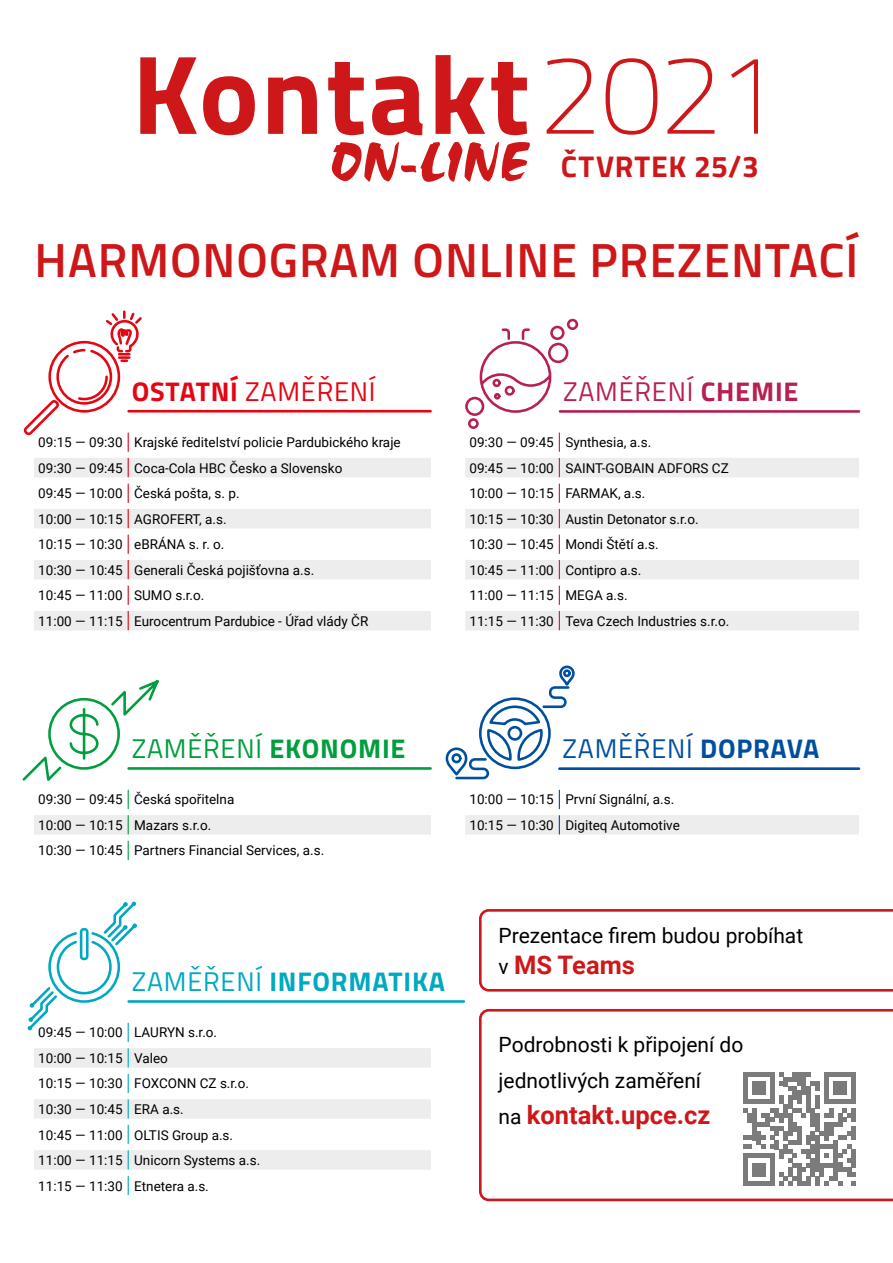
<style>
.page{position:relative;width:893px;height:1263px;background:#fff}
.page>*{position:absolute;margin:0;border:0;box-sizing:border-box;transform-origin:0 0}
.t1{font:200 112.5px "Titillium Web";color:#cd1719}
.t2{font:58.8px "Staccato 555 BTCE Regular A";color:#cd1719}
.t3{font:600 48px "Titillium Web";letter-spacing:.02em;color:#cd1719}
.t4{font:700 30px "Titillium Web";letter-spacing:.025em;color:#cd1719}
.t5{font:700 27px "Titillium Web";letter-spacing:.03em;color:#00a9c1}
.t6{font:27px "Titillium Web";letter-spacing:.03em;color:#009e3d}
.t7{font:27px "Titillium Web";letter-spacing:.03em;color:#004f9f}
.t8{font:27px "Titillium Web";letter-spacing:.03em;color:#e30613}
.t9{font:27px "Titillium Web";letter-spacing:.03em;color:#b72051}
.t10{font:700 25.5px "Roboto";color:#cd1719}
.t11{font:21px/36px "Roboto";color:#000}
.t12{font:13.5px "Roboto";color:#000}
.s1{font-weight:700}
.s2{font-weight:400}
.s3{font-weight:400;font-size:21px;color:#000}
</style>
<div class="page">
<svg style="left:34px;top:1048px;width:397px;height:122px;fill:#ededed"></svg>
<svg style="left:128px;top:1048px;width:1px;height:20px"></svg>
<svg style="left:128px;top:1074px;width:1px;height:19px"></svg>
<svg style="left:128px;top:1099px;width:1px;height:20px"></svg>
<svg style="left:128px;top:1125px;width:1px;height:19px"></svg>
<svg style="left:128px;top:1150px;width:1px;height:20px"></svg>
<svg style="left:128px;top:1176px;width:1px;height:19px"></svg>
<div style="left:34px;top:1068px;width:94px;height:6px;background:#fff"></div>
<div style="left:128px;top:1068px;width:303px;height:6px;background:#fff"></div>
<div style="left:34px;top:1093px;width:94px;height:6px;background:#fff"></div>
<div style="left:128px;top:1093px;width:303px;height:6px;background:#fff"></div>
<div style="left:34px;top:1119px;width:94px;height:6px;background:#fff"></div>
<div style="left:128px;top:1119px;width:303px;height:6px;background:#fff"></div>
<div style="left:34px;top:1144px;width:94px;height:6px;background:#fff"></div>
<div style="left:128px;top:1144px;width:303px;height:6px;background:#fff"></div>
<svg style="left:34px;top:458px;width:397px;height:172px;fill:#ededed"></svg>
<svg style="left:128px;top:458px;width:1px;height:19px"></svg>
<svg style="left:128px;top:483px;width:1px;height:20px"></svg>
<svg style="left:128px;top:509px;width:1px;height:19px"></svg>
<svg style="left:128px;top:534px;width:1px;height:20px"></svg>
<svg style="left:128px;top:560px;width:1px;height:19px"></svg>
<svg style="left:128px;top:585px;width:1px;height:20px"></svg>
<svg style="left:128px;top:611px;width:1px;height:19px"></svg>
<div style="left:34px;top:477px;width:94px;height:6px;background:#fff"></div>
<div style="left:128px;top:477px;width:303px;height:6px;background:#fff"></div>
<div style="left:34px;top:503px;width:94px;height:6px;background:#fff"></div>
<div style="left:128px;top:503px;width:303px;height:6px;background:#fff"></div>
<div style="left:34px;top:528px;width:94px;height:6px;background:#fff"></div>
<div style="left:128px;top:528px;width:303px;height:6px;background:#fff"></div>
<div style="left:34px;top:554px;width:94px;height:6px;background:#fff"></div>
<div style="left:128px;top:554px;width:303px;height:6px;background:#fff"></div>
<div style="left:34px;top:579px;width:94px;height:6px;background:#fff"></div>
<div style="left:128px;top:579px;width:303px;height:6px;background:#fff"></div>
<div style="left:34px;top:605px;width:94px;height:6px;background:#fff"></div>
<div style="left:128px;top:605px;width:303px;height:6px;background:#fff"></div>
<svg style="left:465px;top:458px;width:394px;height:172px;fill:#ededed"></svg>
<svg style="left:559px;top:458px;width:1px;height:19px"></svg>
<svg style="left:559px;top:483px;width:1px;height:20px"></svg>
<svg style="left:559px;top:509px;width:1px;height:19px"></svg>
<svg style="left:559px;top:534px;width:1px;height:20px"></svg>
<svg style="left:559px;top:560px;width:1px;height:19px"></svg>
<svg style="left:559px;top:585px;width:1px;height:20px"></svg>
<svg style="left:559px;top:611px;width:1px;height:19px"></svg>
<div style="left:465px;top:477px;width:94px;height:6px;background:#fff"></div>
<div style="left:559px;top:477px;width:300px;height:6px;background:#fff"></div>
<div style="left:465px;top:503px;width:94px;height:6px;background:#fff"></div>
<div style="left:559px;top:503px;width:300px;height:6px;background:#fff"></div>
<div style="left:465px;top:528px;width:94px;height:6px;background:#fff"></div>
<div style="left:559px;top:528px;width:300px;height:6px;background:#fff"></div>
<div style="left:465px;top:554px;width:94px;height:6px;background:#fff"></div>
<div style="left:559px;top:554px;width:300px;height:6px;background:#fff"></div>
<div style="left:465px;top:579px;width:94px;height:6px;background:#fff"></div>
<div style="left:559px;top:579px;width:300px;height:6px;background:#fff"></div>
<div style="left:465px;top:605px;width:94px;height:6px;background:#fff"></div>
<div style="left:559px;top:605px;width:300px;height:6px;background:#fff"></div>
<svg style="left:23px;top:310px;width:121px;height:142px"></svg>
<svg style="left:22px;top:680px;width:409px;height:180px"></svg>
<svg style="left:465px;top:318px;width:114px;height:134px"></svg>
<svg style="left:27px;top:901px;width:110px;height:141px"></svg>
<svg style="left:445px;top:665px;width:414px;height:170px"></svg>
<hr style="left:559px;top:767px;width:300px;height:3px;background:#004f9f">
<hr style="left:129px;top:1000px;width:335px;height:3px;background:#00a9c1">
<hr style="left:560px;top:410px;width:299px;height:3px;background:#b72051">
<hr style="left:129px;top:767px;width:302px;height:3px;background:#009e3d">
<hr style="left:129px;top:410px;width:302px;height:2px;background:#e30613">
<svg style="left:140px;top:55px;width:387px;height:80px"></svg>
<svg style="left:479px;top:1009px;width:414px;height:192px"></svg>
<svg style="left:479px;top:909px;width:414px;height:82px"></svg>
<svg style="left:743px;top:1072px;width:113px;height:113px"></svg>
<p class="t2" style="left:330px;top:124px;width:202px">ON-LINE</p>
<p class="t1" style="left:538px;top:14px;width:242px">2021</p>
<p class="t4" style="left:561px;top:143px;width:200px">ČTVRTEK 25/3</p>
<p class="t3" style="left:35px;top:224px;width:825px">HARMONOGRAM ONLINE PREZENTACÍ</p>
<p class="t8" style="left:132px;top:371px;width:245px"><span class="s1">OSTATNÍ</span> ZAMĚŘENÍ</p>
<p class="t12" style="left:38px;top:433px;width:86px">09:15 ― 09:30</p>
<p class="t12" style="left:134px;top:433px;width:268px">Krajské ředitelství policie Pardubického kraje</p>
<p class="t12" style="left:38px;top:458px;width:86px">09:30 ― 09:45</p>
<p class="t12" style="left:134px;top:458px;width:210px">Coca-Cola HBC Česko a Slovensko</p>
<p class="t12" style="left:38px;top:484px;width:86px">09:45 ― 10:00</p>
<p class="t12" style="left:134px;top:484px;width:107px">Česká pošta, s. p.</p>
<p class="t12" style="left:38px;top:509px;width:86px">10:00 ― 10:15</p>
<p class="t12" style="left:134px;top:509px;width:94px">AGROFERT, a.s.</p>
<p class="t12" style="left:38px;top:535px;width:86px">10:15 ― 10:30</p>
<p class="t12" style="left:134px;top:535px;width:92px">eBRÁNA s. r. o.</p>
<p class="t12" style="left:38px;top:560px;width:86px">10:30 ― 10:45</p>
<p class="t12" style="left:134px;top:560px;width:182px">Generali Česká pojišťovna a.s.</p>
<p class="t12" style="left:38px;top:586px;width:86px">10:45 ― 11:00</p>
<p class="t12" style="left:134px;top:586px;width:72px">SUMO s.r.o.</p>
<p class="t12" style="left:38px;top:611px;width:86px">11:00 ― 11:15</p>
<p class="t12" style="left:134px;top:611px;width:236px">Eurocentrum Pardubice - Úřad vlády ČR</p>
<p class="t9" style="left:563px;top:372px;width:237px">ZAMĚŘENÍ <span class="s1">CHEMIE</span></p>
<p class="t12" style="left:469px;top:433px;width:86px">09:30 ― 09:45</p>
<p class="t12" style="left:565px;top:433px;width:87px">Synthesia, a.s.</p>
<p class="t12" style="left:469px;top:458px;width:86px">09:45 ― 10:00</p>
<p class="t12" style="left:565px;top:458px;width:165px">SAINT-GOBAIN ADFORS CZ</p>
<p class="t12" style="left:469px;top:484px;width:86px">10:00 ― 10:15</p>
<p class="t12" style="left:565px;top:484px;width:82px">FARMAK, a.s.</p>
<p class="t12" style="left:469px;top:509px;width:86px">10:15 ― 10:30</p>
<p class="t12" style="left:565px;top:509px;width:135px">Austin Detonator s.r.o.</p>
<p class="t12" style="left:469px;top:535px;width:86px">10:30 ― 10:45</p>
<p class="t12" style="left:565px;top:535px;width:95px">Mondi Štětí a.s.</p>
<p class="t12" style="left:469px;top:560px;width:86px">10:45 ― 11:00</p>
<p class="t12" style="left:565px;top:560px;width:78px">Contipro a.s.</p>
<p class="t12" style="left:469px;top:586px;width:86px">11:00 ― 11:15</p>
<p class="t12" style="left:565px;top:586px;width:64px">MEGA a.s.</p>
<p class="t12" style="left:469px;top:611px;width:86px">11:15 ― 11:30</p>
<p class="t12" style="left:565px;top:611px;width:165px">Teva Czech Industries s.r.o.</p>
<p class="t6" style="left:132px;top:729px;width:275px">ZAMĚŘENÍ <span class="s1">EKONOMIE</span></p>
<p class="t12" style="left:38px;top:790px;width:86px">09:30 ― 09:45</p>
<p class="t12" style="left:134px;top:790px;width:102px">Česká spořitelna</p>
<p class="t12" style="left:38px;top:816px;width:86px">10:00 ― 10:15</p>
<p class="t12" style="left:134px;top:816px;width:79px">Mazars s.r.o.</p>
<p class="t12" style="left:38px;top:841px;width:86px">10:30 ― 10:45</p>
<p class="t12" style="left:134px;top:841px;width:192px">Partners Financial Services, a.s.</p>
<p class="t7" style="left:562px;top:729px;width:259px">ZAMĚŘENÍ <span class="s1">DOPRAVA</span></p>
<p class="t12" style="left:469px;top:790px;width:86px">10:00 ― 10:15</p>
<p class="t12" style="left:565px;top:790px;width:110px">První Signální, a.s.</p>
<p class="t12" style="left:469px;top:816px;width:86px">10:15 ― 10:30</p>
<p class="t12" style="left:565px;top:816px;width:116px">Digiteq Automotive</p>
<p class="t5" style="left:132px;top:961px;width:315px"><span class="s2">ZAMĚŘENÍ</span> INFORMATIKA</p>
<p class="t12" style="left:38px;top:1023px;width:86px">09:45 ― 10:00</p>
<p class="t12" style="left:134px;top:1023px;width:84px">LAURYN s.r.o.</p>
<p class="t12" style="left:38px;top:1049px;width:86px">10:00 ― 10:15</p>
<p class="t12" style="left:134px;top:1049px;width:35px">Valeo</p>
<p class="t12" style="left:38px;top:1074px;width:86px">10:15 ― 10:30</p>
<p class="t12" style="left:134px;top:1074px;width:116px">FOXCONN CZ s.r.o.</p>
<p class="t12" style="left:38px;top:1100px;width:86px">10:30 ― 10:45</p>
<p class="t12" style="left:134px;top:1100px;width:51px">ERA a.s.</p>
<p class="t12" style="left:38px;top:1125px;width:86px">10:45 ― 11:00</p>
<p class="t12" style="left:134px;top:1125px;width:100px">OLTIS Group a.s.</p>
<p class="t12" style="left:38px;top:1151px;width:86px">11:00 ― 11:15</p>
<p class="t12" style="left:134px;top:1151px;width:128px">Unicorn Systems a.s.</p>
<p class="t12" style="left:38px;top:1176px;width:86px">11:15 ― 11:30</p>
<p class="t12" style="left:134px;top:1176px;width:76px">Etnetera a.s.</p>
<p class="t11" style="left:499px;top:917px;width:306px">Prezentace firem budou probíhat</p>
<p class="t10" style="left:499px;top:946px;width:138px"><span class="s3">v</span> MS Teams</p>
<p class="t11" style="left:499px;top:1026px;width:246px">Podrobnosti k připojení do jednotlivých zaměření</p>
<p class="t10" style="left:499px;top:1097px;width:213px"><span class="s3">na</span> kontakt.upce.cz</p>
</div>
